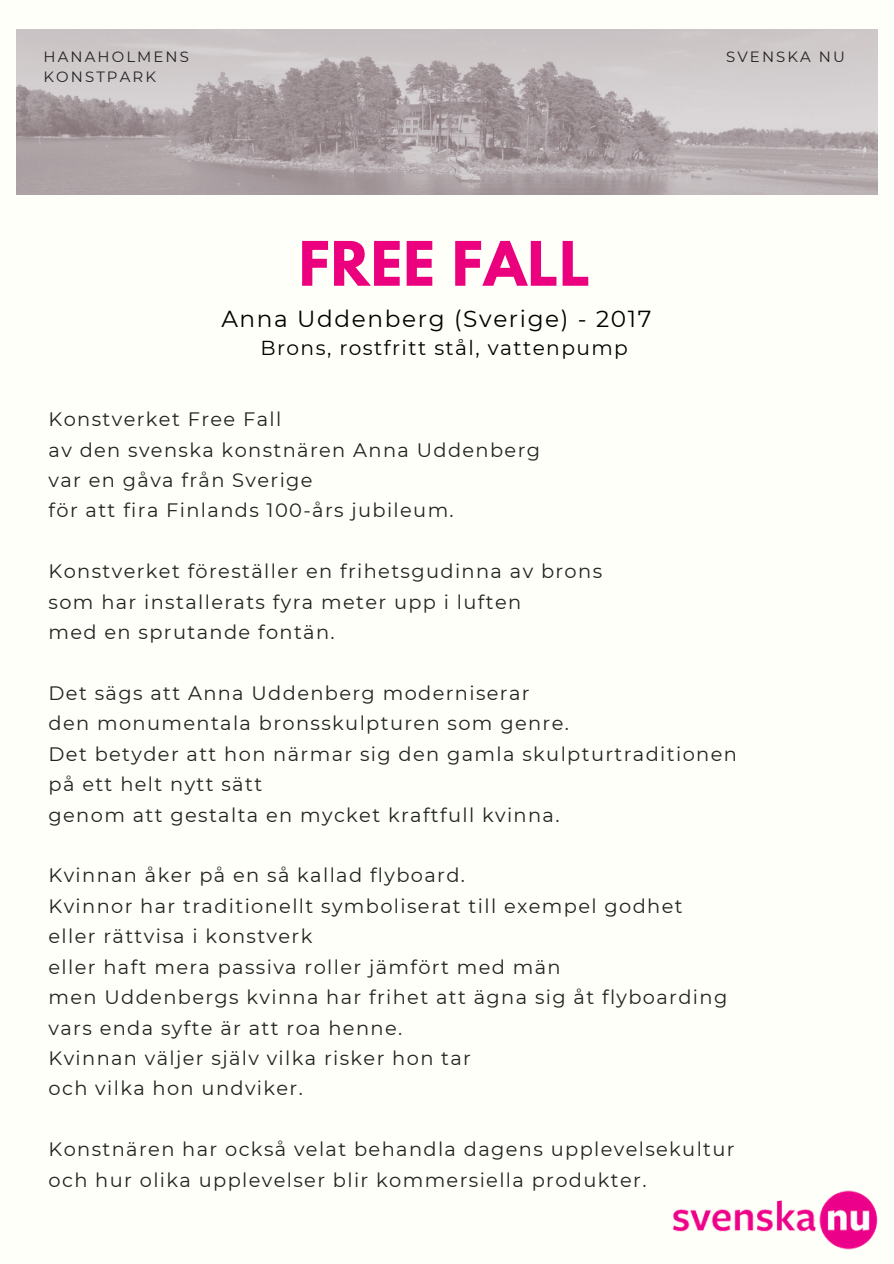
<style>
.page{position:relative;width:894px;height:1264px;background:#fff}
.page>*{position:absolute;margin:0;border:0;box-sizing:border-box;transform-origin:0 0}
.t1{font:700 54.3px "League Spartan";letter-spacing:.02em;color:#eb017e}
.t2{font:23.25px "Montserrat";letter-spacing:.07em;color:#000}
.t3{font:20.25px "Montserrat";letter-spacing:.07em;color:#000}
.t4{font:19.35px/30.5px "Montserrat";letter-spacing:.07em;color:#222}
.t5{font:14.85px/20.2px "Montserrat";letter-spacing:.14em;color:#222}
</style>
<div class="page">
<div style="left:0;top:0;width:893px;height:1263px;background:#fffff9"></div>
<img style="left:17px;top:29px;width:860px;height:166px">
<img style="left:673px;top:1190px;width:205px;height:60px">
<p class="t5" style="left:44px;top:46px;width:147px">HANAHOLMENS<br>KONSTPARK</p>
<p class="t5" style="left:726px;top:46px;width:120px">SVENSKA NU</p>
<p class="t1" style="left:299px;top:237px;width:292px">FREE FALL</p>
<p class="t2" style="left:221px;top:304px;width:431px">Anna Uddenberg (Sverige) - 2017</p>
<p class="t3" style="left:260px;top:335px;width:369px">Brons, rostfritt stål, vattenpump</p>
<p class="t4" style="left:49px;top:404px;width:234px">Konstverket Free Fall</p>
<p class="t4" style="left:49px;top:434px;width:493px">av den svenska konstnären Anna Uddenberg</p>
<p class="t4" style="left:49px;top:465px;width:265px">var en gåva från Sverige</p>
<p class="t4" style="left:49px;top:495px;width:406px">för att fira Finlands 100-års jubileum.</p>
<p class="t4" style="left:49px;top:556px;width:555px">Konstverket föreställer en frihetsgudinna av brons</p>
<p class="t4" style="left:49px;top:586px;width:474px">som har installerats fyra meter upp i luften</p>
<p class="t4" style="left:49px;top:617px;width:287px">med en sprutande fontän.</p>
<p class="t4" style="left:49px;top:677px;width:482px">Det sägs att Anna Uddenberg moderniserar</p>
<p class="t4" style="left:49px;top:708px;width:521px">den monumentala bronsskulpturen som genre.</p>
<p class="t4" style="left:49px;top:738px;width:689px">Det betyder att hon närmar sig den gamla skulpturtraditionen på ett helt nytt sätt</p>
<p class="t4" style="left:49px;top:799px;width:512px">genom att gestalta en mycket kraftfull kvinna.</p>
<p class="t4" style="left:49px;top:860px;width:418px">Kvinnan åker på en så kallad flyboard.</p>
<p class="t4" style="left:49px;top:890px;width:635px">Kvinnor har traditionellt symboliserat till exempel godhet</p>
<p class="t4" style="left:49px;top:921px;width:265px">eller rättvisa i konstverk</p>
<p class="t4" style="left:49px;top:951px;width:513px">eller haft mera passiva roller jämfört med män</p>
<p class="t4" style="left:49px;top:981px;width:680px">men Uddenbergs kvinna har frihet att ägna sig åt flyboarding vars enda syfte är att roa henne.</p>
<p class="t4" style="left:49px;top:1042px;width:424px">Kvinnan väljer själv vilka risker hon tar</p>
<p class="t4" style="left:49px;top:1073px;width:256px">och vilka hon undviker.</p>
<p class="t4" style="left:49px;top:1133px;width:687px">Konstnären har också velat behandla dagens upplevelsekultur</p>
<p class="t4" style="left:49px;top:1164px;width:599px">och hur olika upplevelser blir kommersiella produkter.</p>
</div>
